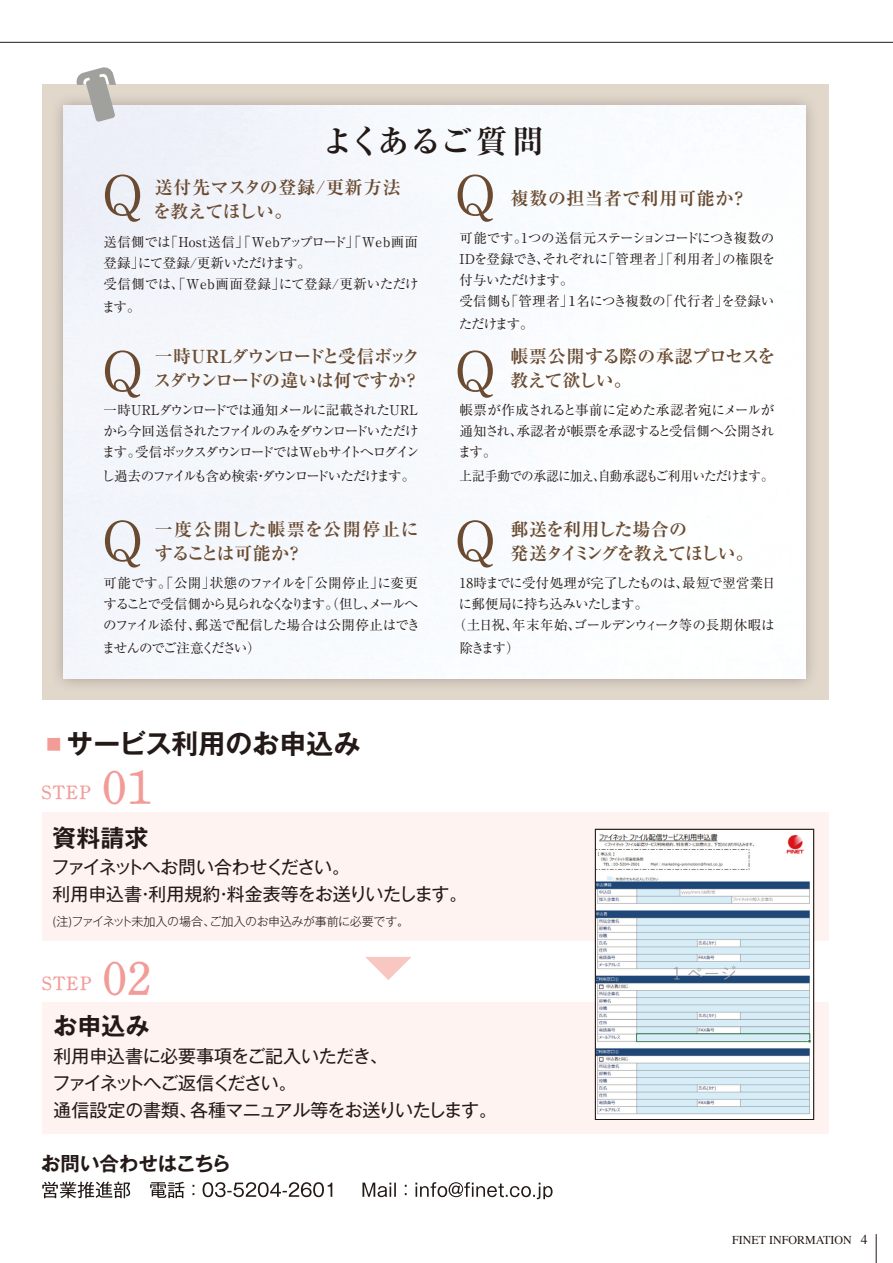
<style>
.page{position:relative;width:893px;height:1263px;background:#fff}
.page>*{position:absolute;margin:0;border:0;box-sizing:border-box;transform-origin:0 0}
.t1{font:54px "Ryumin Pro";color:#6a4b31}
.t2{font:48px "P Shuei N Min Std L";color:#f29c98}
.t3{font:700 31.5px "Ryumin Pro";letter-spacing:-.01em;color:#231916}
.t4{font:700 27px "Gothic MB101 Pro De";color:#231916}
.t5{font:700 24px "Gothic MB101 Pro De";color:#231916}
.t6{font:700 19.5px "Gothic MB101 Pro De";color:#231916}
.t7{font:19.5px "P Shuei N Min Std L";letter-spacing:.05em;color:#f29c98}
.t8{font:18px/27px "Gothic MB101 Pro";letter-spacing:-.025em;color:#231916}
.t9{font:700 18px/24px "Ryumin Pro";letter-spacing:-.08em;color:#6a4b31}
.t10{font:700 18px/24px "Ryumin Pro";letter-spacing:-.055em;color:#6a4b31}
.t11{font:700 18px/24px "Ryumin Pro";letter-spacing:.025em;color:#6a4b31}
.t12{font:700 18px/24px "Ryumin Pro";letter-spacing:-.015em;color:#6a4b31}
.t13{font:700 18px/24px "Ryumin Pro";letter-spacing:-.035em;color:#6a4b31}
.t14{font:700 18px "Ryumin Pro";letter-spacing:.03em;color:#6a4b31}
.t15{font:13.5px/21px "Ryumin Pro";letter-spacing:-.06em;color:#231916;text-align:justify}
.t16{font:13.5px/21px "Ryumin Pro";letter-spacing:-.035em;color:#231916}
.t17{font:13.5px/21px "Ryumin Pro";letter-spacing:.01em;color:#231916}
.t18{font:13.5px "Ryumin Pro";letter-spacing:-.13em;color:#231916}
.t19{font:13.5px "Ryumin Pro";letter-spacing:-.06em;color:#231916;scale:.93 1}
.t20{font:13.5px "Ryumin Pro";letter-spacing:-.025em;color:#231916}
.t21{font:13.5px "Ryumin Pro";letter-spacing:-.12em;color:#231916}
.t22{font:300 12px "Gothic MB101 Pro";letter-spacing:-.025em;color:#231916}
.t23{font:12px "Times";color:#231916}
.s1{font-size:25.5px;color:#f29c98}
.s2{font-size:13.5px}
</style>
<div class="page">
<div style="left:43px;top:812px;width:786px;height:129px;background:#fef3f1"></div>
<div style="left:43px;top:1002px;width:786px;height:132px;background:#fef3f1"></div>
<div style="left:43px;top:85px;width:786px;height:614px;background:#e1d7cb"></div>
<hr style="left:0;top:42px;width:893px;height:1px;background:#231916">
<svg style="left:42px;top:1181px;width:511px;height:18px"></svg>
<div style="left:49px;top:91px;width:770px;height:602px;background:#231916;opacity:.3"></div>
<div style="left:64px;top:106px;width:741px;height:573px;background:#f7fafd"></div>
<svg style="left:76px;top:67px;width:40px;height:55px"></svg>
<img style="left:597px;top:831px;width:215px;height:287px">
<div style="left:595px;top:829px;width:219px;height:291px;border:1px solid #231916"></div>
<svg style="left:365px;top:957px;width:46px;height:23px"></svg>
<svg style="left:876px;top:1234px;width:1px;height:29px"></svg>
<h3 class="t3" style="left:322px;top:116px;width:223px">よくあるご質問</h3>
<h3 class="t12" style="left:153px;top:174px;width:249px">送付先マスタの登録/更新方法を教えてほしい。</h3>
<p class="t17" style="left:104px;top:231px;width:317px">送信側では「Host送信」「Webアップロード」「Web画面登録」にて登録/更新いただけます。<br>受信側では、「Web画面登録」にて登録/更新いただけ</p>
<p class="t15" style="left:102px;top:296px;width:40px">ます。</p>
<h1 class="t1" style="left:102px;top:152px;width:42px">Q</h1>
<h1 class="t1" style="left:455px;top:152px;width:42px">Q</h1>
<h3 class="t14" style="left:511px;top:184px;width:239px">複数の担当者で利用可能か？</h3>
<p class="t16" style="left:459px;top:226px;width:317px">可能です。1つの送信元ステーションコードにつき複数の<br>IDを登録でき、それぞれに「管理者」「利用者」の権限を付与いただけます。<br>受信側も「管理者」１名につき複数の「代行者」を登録い</p>
<p class="t15" style="left:459px;top:312px;width:76px">ただけます。</p>
<h3 class="t9" style="left:154px;top:343px;width:268px">一時URLダウンロードと受信ボックスダウンロードの違いは何ですか？</h3>
<p class="t15" style="left:102px;top:399px;width:319px">一時URLダウンロードでは通知メールに記載されたURLから今回送信されたファイルのみをダウンロードいただけます。受信ボックスダウンロードではWebサイトへログイン</p>
<p class="t18" style="left:101px;top:465px;width:315px">し過去のファイルも含め検索・ダウンロードいただけます。</p>
<h1 class="t1" style="left:102px;top:328px;width:42px">Q</h1>
<h1 class="t1" style="left:102px;top:498px;width:42px">Q</h1>
<h3 class="t11" style="left:155px;top:515px;width:266px">一度公開した帳票を公開停止にすることは可能か？</h3>
<p class="t15" style="left:103px;top:572px;width:319px;text-align:left">可能です。「公開」状態のファイルを「公開停止」に変更することで受信側から見られなくなります。（但し、メールへのファイル添付、郵送で配信した場合は公開停止はでき</p>
<p class="t21" style="left:102px;top:638px;width:160px">ませんのでご注意ください）</p>
<h3 class="t4" style="left:41px;top:722px;width:321px"><span class="s1">▪</span>サービス利用のお申込み</h3>
<h3 class="t7" style="left:41px;top:778px;width:51px">STEP</h3>
<h2 class="t2" style="left:102px;top:753px;width:51px">01</h2>
<h3 class="t5" style="left:53px;top:818px;width:97px">資料請求</h3>
<h3 class="t13" style="left:511px;top:343px;width:266px">帳票公開する際の承認プロセスを教えて欲しい。</h3>
<p class="t15" style="left:458px;top:399px;width:318px">帳票が作成されると事前に定めた承認者宛にメールが通知され、承認者が帳票を承認すると受信側へ公開されます。</p>
<p class="t19" style="left:459px;top:465px;width:339px">上記手動での承認に加え、自動承認もご利用いただけます。</p>
<h3 class="t10" style="left:511px;top:515px;width:245px">郵送を利用した場合の<br>発送タイミングを教えてほしい。</h3>
<p class="t20" style="left:459px;top:572px;width:318px">18時までに受付処理が完了したものは、最短で翌営業日</p>
<p class="t15" style="left:459px;top:593px;width:191px">に郵便局に持ち込みいたします。</p>
<p class="t15" style="left:453px;top:614px;width:323px">（土日祝、年末年始、ゴールデンウィーク等の長期休暇は</p>
<p class="t15" style="left:459px;top:637px;width:62px">除きます）</p>
<h1 class="t1" style="left:455px;top:328px;width:42px">Q</h1>
<h1 class="t1" style="left:455px;top:498px;width:42px">Q</h1>
<h3 class="t8" style="left:52px;top:851px;width:417px">ファイネットへお問い合わせください。<br>利用申込書・利用規約・料金表等をお送りいたします。</h3>
<p class="t22" style="left:53px;top:911px;width:358px">(注)ファイネット未加入の場合、ご加入のお申込みが事前に必要です。</p>
<h3 class="t7" style="left:42px;top:970px;width:51px">STEP</h3>
<h2 class="t2" style="left:102px;top:945px;width:51px">02</h2>
<h3 class="t5" style="left:54px;top:1005px;width:97px">お申込み</h3>
<h3 class="t8" style="left:53px;top:1040px;width:446px">利用申込書に必要事項をご記入いただき、<br>ファイネットへご返信ください。<br>通信設定の書類、各種マニュアル等をお送りいたします。</h3>
<h3 class="t6" style="left:41px;top:1147px;width:191px">お問い合わせはこちら</h3>
<p class="t23" style="left:732px;top:1228px;width:137px">FINET INFORMATION <span class="s2">4</span></p>
</div>
